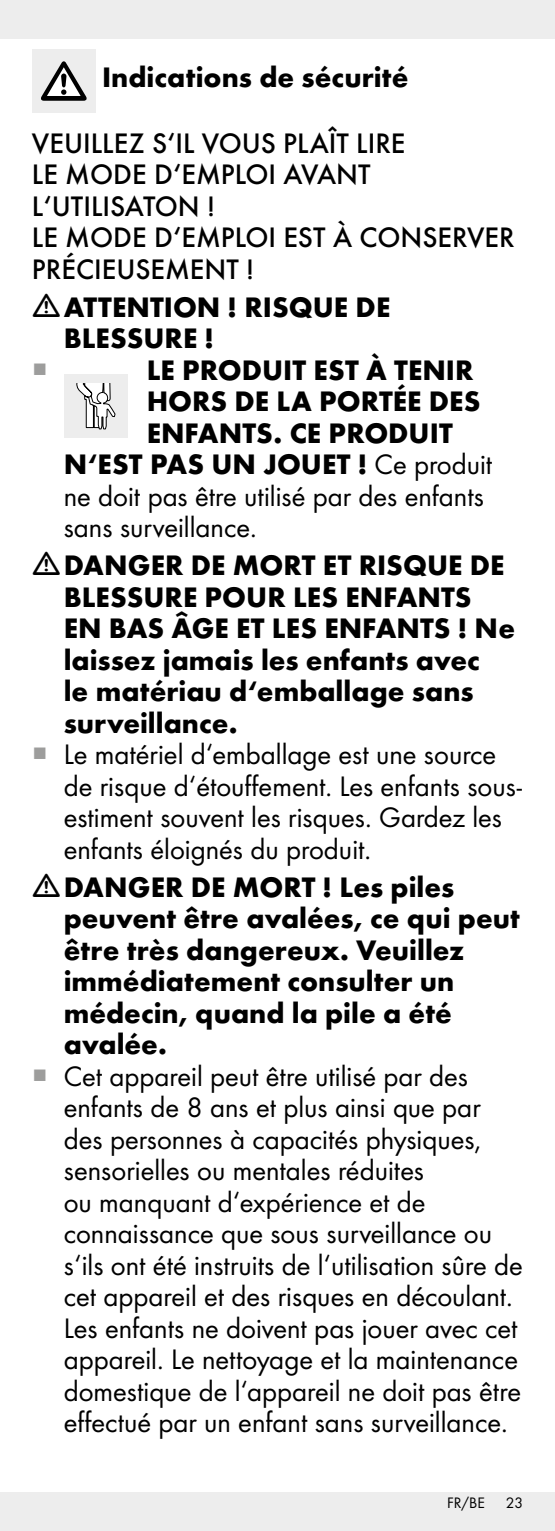
<style>
.page{position:relative;width:555px;height:1531px;background:#fff}
.page>*{position:absolute;margin:0;border:0;box-sizing:border-box;transform-origin:0 0}
.t1{font:29.25px/31.5px "Futura Boo";color:#000}
.t2{font:700 29.25px/31.5px "Futura";color:#000}
.t3{font:500 29.25px/31.5px "Futura";color:#000}
.t4{font:15.75px "Futura Boo";color:#000}
.s1{font-family:"Futura Boo";font-weight:400}
.s2{color:#9d9d9c}
</style>
<div class="page">
<div style="left:0;top:0;width:555px;height:38px;background:#ededed"></div>
<div style="left:0;top:1492px;width:555px;height:39px;background:#ededed"></div>
<div style="left:32px;top:49px;width:64px;height:64px;background:#ededed"></div>
<svg style="left:41px;top:61px;width:46px;height:40px"></svg>
<div style="left:64px;top:374px;width:64px;height:64px;background:#ededed"></div>
<svg style="left:76px;top:383px;width:40px;height:47px"></svg>
<p class="t2" style="left:102px;top:59px;width:308px">Indications de sécurité</p>
<p class="t3" style="left:32px;top:125px;width:484px">VEUILLEZ S‘IL VOUS PLAÎT LIRE<br>LE MODE D‘EMPLOI AVANT<br>L‘UTILISATON !<br>LE MODE D‘EMPLOI EST À CONSERVER<br>PRÉCIEUSEMENT !</p>
<p class="t2" style="left:64px;top:289px;width:328px">ATTENTION ! RISQUE DE<br>BLESSURE !</p>
<p class="t2" style="left:147px;top:352px;width:328px">LE PRODUIT EST À TENIR</p>
<p class="t2" style="left:147px;top:383px;width:335px">HORS DE LA PORTÉE DES</p>
<p class="t2" style="left:147px;top:415px;width:308px">ENFANTS. CE PRODUIT</p>
<p class="t2" style="left:64px;top:446px;width:430px">N‘EST PAS UN JOUET ! <span class="s1">Ce produit</span></p>
<p class="t1" style="left:64px;top:479px;width:422px">ne doit pas être utilisé par des enfants sans surveillance.</p>
<p class="t2" style="left:64px;top:547px;width:453px">DANGER DE MORT ET RISQUE DE<br>BLESSURE POUR LES ENFANTS<br>EN BAS ÂGE ET LES ENFANTS ! Ne laissez jamais les enfants avec<br>le matériau d‘emballage sans surveillance.</p>
<p class="t1" style="left:64px;top:737px;width:460px;text-indent:-32px"><span class="s2">○</span> Le matériel d‘emballage est une source de risque d‘étouffement. Les enfants sous&shy;estiment souvent les risques. Gardez les enfants éloignés du produit.</p>
<p class="t2" style="left:64px;top:869px;width:457px">DANGER DE MORT ! Les piles peuvent être avalées, ce qui peut être très dangereux. Veuillez immédiatement consulter un médecin, quand la pile a été avalée.</p>
<p class="t1" style="left:64px;top:1058px;width:460px;text-indent:-32px"><span class="s2">○</span> Cet appareil peut être utilisé par des enfants de 8 ans et plus ainsi que par des personnes à capacités physiques, sensorielles ou mentales réduites<br>ou manquant d‘expérience et de connaissance que sous surveillance ou s‘ils ont été instruits de l‘utilisation sûre de cet appareil et des risques en découlant.<br>Les enfants ne doivent pas jouer avec cet appareil. Le nettoyage et la maintenance domestique de l‘appareil ne doit pas être effectué par un enfant sans surveillance.</p>
<p class="t4" style="left:447px;top:1492px;width:39px">FR/BE</p>
<p class="t4" style="left:506px;top:1492px;width:19px">23</p>
</div>
